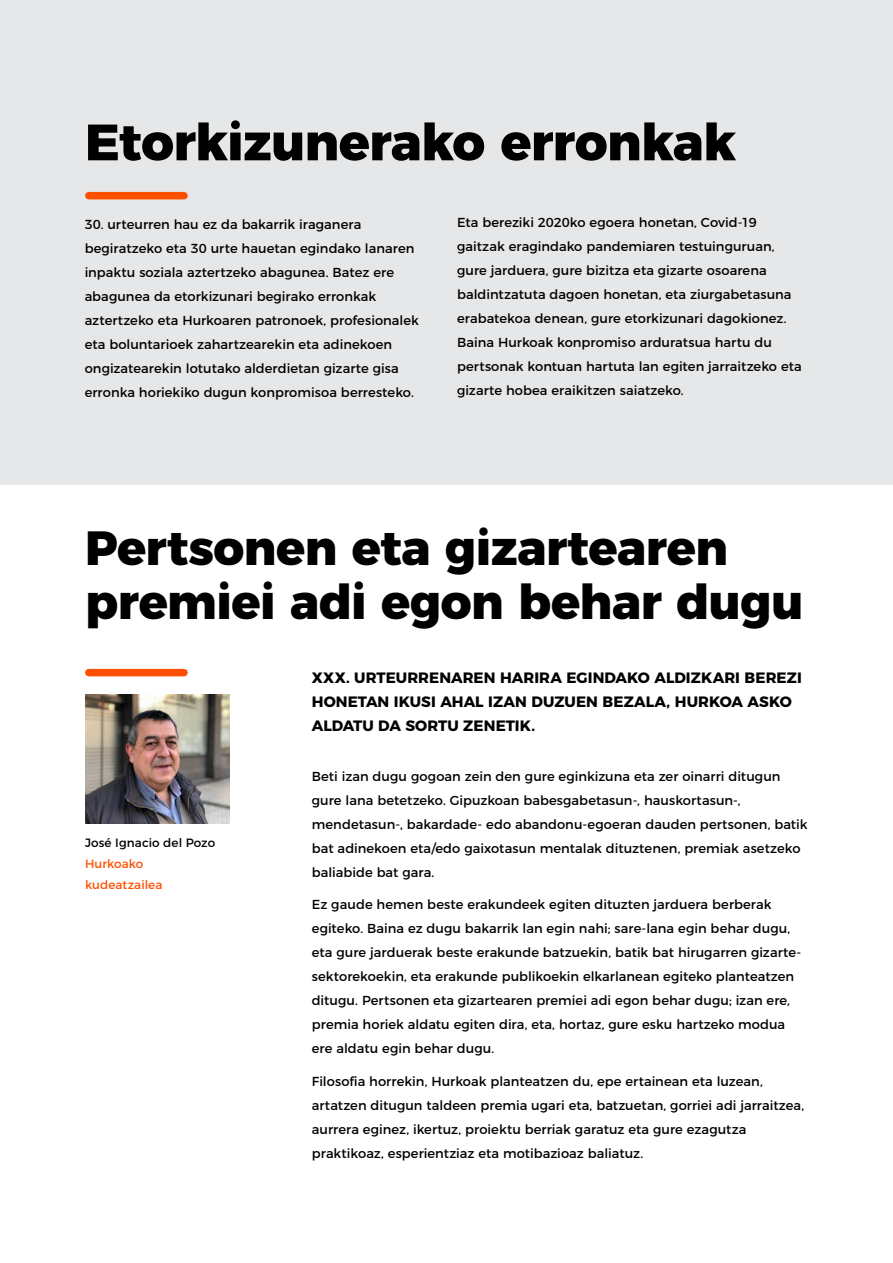
<style>
.page{position:relative;width:893px;height:1263px;background:#fff}
.page>*{position:absolute;margin:0;border:0;box-sizing:border-box;transform-origin:0 0}
.t1{font:800 51px "Montserrat";letter-spacing:-.015em;color:#000}
.t2{font:800 48px/54px "Montserrat";letter-spacing:-.01em;color:#000}
.t3{font:700 15px/24px "Montserrat";color:#000}
.t4{font:13.05px/24px "Montserrat";letter-spacing:.005em;color:#000}
.t5{font:12px/21px "Montserrat";letter-spacing:.005em;color:#ff5000}
.t6{font:12px "Montserrat";letter-spacing:.005em;color:#000}
</style>
<div class="page">
<div style="left:0;top:0;width:893px;height:484px;background:#e6e7e8"></div>
<div style="left:89px;top:192px;width:95px;height:7px;background:#ff5000"></div>
<div style="left:89px;top:669px;width:95px;height:7px;background:#ff5000"></div>
<img style="left:85px;top:694px;width:145px;height:129px">
<h1 class="t1" style="left:85px;top:100px;width:653px">Etorkizunerako erronkak</h1>
<p class="t4" style="left:85px;top:211px;width:336px">30. urteurren hau ez da bakarrik iraganera begiratzeko eta 30 urte hauetan egindako lanaren inpaktu soziala aztertzeko abagunea. Batez ere abagunea da etorkizunari begirako erronkak aztertzeko eta Hurkoaren patronoek, profesionalek eta boluntarioek zahartzearekin eta adinekoen ongizatearekin lotutako alderdietan gizarte gisa erronka horiekiko dugun konpromisoa berresteko.</p>
<p class="t4" style="left:457px;top:209px;width:346px">Eta bereziki 2020ko egoera honetan, Covid-19 gaitzak eragindako pandemiaren testuinguruan, gure jarduera, gure bizitza eta gizarte osoarena baldintzatuta dagoen honetan, eta ziurgabetasuna erabatekoa denean, gure etorkizunari dagokionez.<br>Baina Hurkoak konpromiso arduratsua hartu du pertsonak kontuan hartuta lan egiten jarraitzeko eta gizarte hobea eraikitzen saiatzeko.</p>
<h2 class="t2" style="left:85px;top:518px;width:720px">Pertsonen eta gizartearen premiei adi egon behar dugu</h2>
<p class="t6" style="left:85px;top:833px;width:132px">José Ignacio del Pozo</p>
<p class="t5" style="left:85px;top:852px;width:79px">Hurkoako kudeatzailea</p>
<p class="t3" style="left:312px;top:665px;width:491px">XXX. URTEURRENAREN HARIRA EGINDAKO ALDIZKARI BEREZI<br>HONETAN IKUSI AHAL IZAN DUZUEN BEZALA, HURKOA ASKO<br>ALDATU DA SORTU ZENETIK.</p>
<p class="t4" style="left:312px;top:763px;width:497px">Beti izan dugu gogoan zein den gure eginkizuna eta zer oinarri ditugun gure lana betetzeko. Gipuzkoan babesgabetasun-, hauskortasun-, mendetasun-, bakardade- edo abandonu-egoeran dauden pertsonen, batik bat adinekoen eta/edo gaixotasun mentalak dituztenen, premiak asetzeko baliabide bat gara.</p>
<p class="t4" style="left:312px;top:891px;width:491px">Ez gaude hemen beste erakundeek egiten dituzten jarduera berberak egiteko. Baina ez dugu bakarrik lan egin nahi; sare-lana egin behar dugu, eta gure jarduerak beste erakunde batzuekin, batik bat hirugarren gizarte&shy;sektorekoekin, eta erakunde publikoekin elkarlanean egiteko planteatzen ditugu. Pertsonen eta gizartearen premiei adi egon behar dugu; izan ere, premia horiek aldatu egiten dira, eta, hortaz, gure esku hartzeko modua ere aldatu egin behar dugu.</p>
<p class="t4" style="left:312px;top:1068px;width:494px">Filosofia horrekin, Hurkoak planteatzen du, epe ertainean eta luzean, artatzen ditugun taldeen premia ugari eta, batzuetan, gorriei adi jarraitzea, aurrera eginez, ikertuz, proiektu berriak garatuz eta gure ezagutza praktikoaz, esperientziaz eta motibazioaz baliatuz.</p>
</div>
